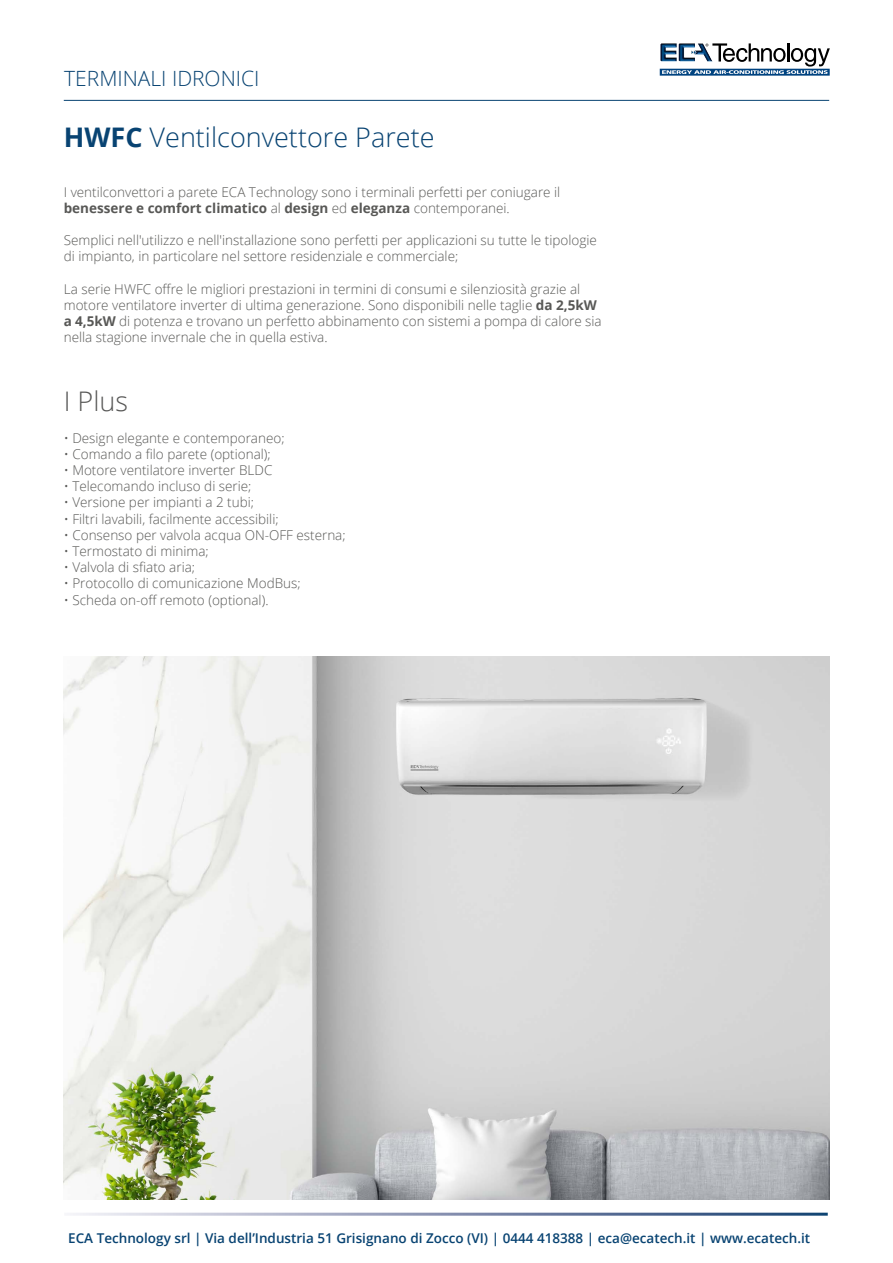
<style>
.page{position:relative;width:893px;height:1263px;background:#fff}
.page>*{position:absolute;margin:0;border:0;box-sizing:border-box;transform-origin:0 0}
.t1{font:300 27px "Open Sans";color:#084372}
.t2{font:300 27px "Open Sans";color:#575756}
.t3{font:300 21px "Open Sans";color:#084372}
.t4{font:300 13.5px/16.2px "Open Sans";color:#585856}
.t5{font:600 13.5px "Open Sans";color:#084372}
.s1{font-weight:700}
</style>
<div class="page">
<svg style="left:660px;top:43px;width:170px;height:33px"></svg>
<hr style="left:64px;top:100px;width:765px;height:1px;background:#084372">
<img style="left:64px;top:657px;width:765px;height:542px">
<h2 class="t3" style="left:64px;top:64px;width:197px">TERMINALI IDRONICI</h2>
<h1 class="t1" style="left:64px;top:119px;width:372px"><span class="s1">HWFC</span> Ventilconvettore Parete</h1>
<p class="t4" style="left:64px;top:183px;width:498px">I ventilconvettori a parete ECA Technology sono i terminali perfetti per coniugare il <span class="s1">benessere e comfort climatico</span> al <span class="s1">design</span> ed <span class="s1">eleganza</span> contemporanei.</p>
<p class="t4" style="left:64px;top:232px;width:535px">Semplici nell'utilizzo e nell'installazione sono perfetti per applicazioni su tutte le tipologie di impianto, in particolare nel settore residenziale e commerciale;</p>
<p class="t4" style="left:64px;top:280px;width:539px">La serie HWFC offre le migliori prestazioni in termini di consumi e silenziosità grazie al motore ventilatore inverter di ultima generazione. Sono disponibili nelle taglie <span class="s1">da 2,5kW a 4,5kW</span> di potenza e trovano un perfetto abbinamento con sistemi a pompa di calore sia nella stagione invernale che in quella estiva.</p>
<h1 class="t2" style="left:64px;top:383px;width:66px">I Plus</h1>
<p class="t4" style="left:64px;top:429px;width:222px">• Design elegante e contemporaneo;</p>
<p class="t4" style="left:64px;top:445px;width:209px">• Comando a filo parete (optional);</p>
<p class="t4" style="left:64px;top:462px;width:210px">• Motore ventilatore inverter BLDC</p>
<p class="t4" style="left:64px;top:478px;width:189px">• Telecomando incluso di serie;</p>
<p class="t4" style="left:64px;top:494px;width:192px">• Versione per impianti a 2 tubi;</p>
<p class="t4" style="left:64px;top:510px;width:216px">• Filtri lavabili, facilmente accessibili;</p>
<p class="t4" style="left:64px;top:526px;width:283px">• Consenso per valvola acqua ON-OFF esterna;</p>
<p class="t4" style="left:64px;top:543px;width:146px">• Termostato di minima;</p>
<p class="t4" style="left:64px;top:559px;width:133px">• Valvola di sfiato aria;</p>
<p class="t4" style="left:64px;top:575px;width:238px">• Protocollo di comunicazione ModBus;</p>
<p class="t4" style="left:64px;top:591px;width:206px">• Scheda on-off remoto (optional).</p>
<p class="t5" style="left:68px;top:1228px;width:744px">ECA Technology srl | Via dell’Industria 51 Grisignano di Zocco (VI) | 0444 418388 | eca@ecatech.it | www.ecatech.it</p>
</div>
